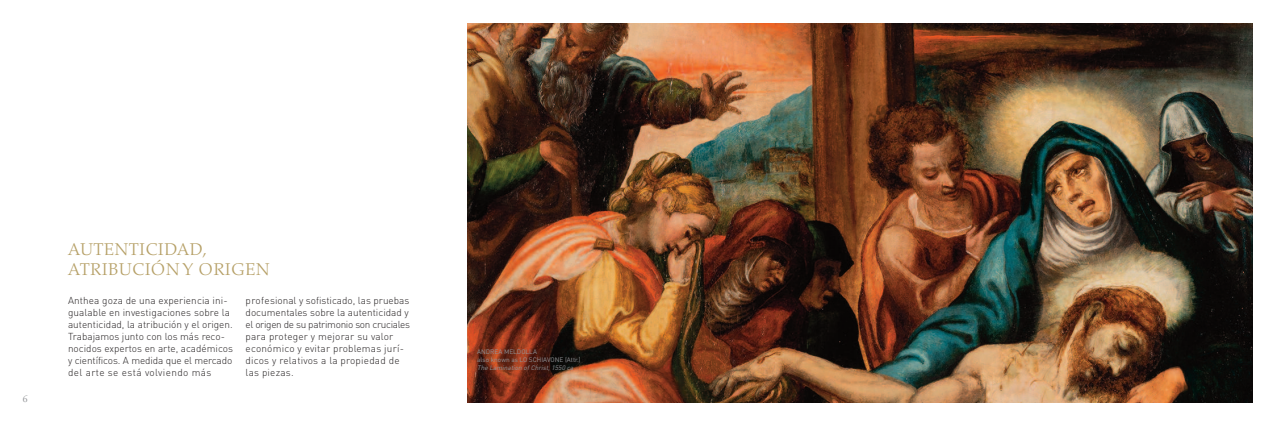
<style>
.page{position:relative;width:1276px;height:426px;background:#fff}
.page>*{position:absolute;margin:0;border:0;box-sizing:border-box;transform-origin:0 0}
.t1{font:300 17px/20px "Palatino";letter-spacing:.05em;color:#b6a067}
.t2{font:300 10px/12px "DIN";color:#231f20}
.t3{font:10px "Cochin";color:#939598}
.t4{font:6.5px/8px "DIN";color:#939598}
.t5{font:italic 6.5px "DIN";color:#939598}
</style>
<div class="page">
<img style="left:468px;top:23px;width:785px;height:380px">
<p class="t3" style="left:23px;top:391px;width:6px">6</p>
<h1 class="t1" style="left:68px;top:239px;width:203px">AUTENTICIDAD,<br>ATRIBUCIÓN Y ORIGEN</h1>
<p class="t2" style="left:68px;top:294px;width:166px">Anthea goza de una experiencia ini&shy;gualable en investigaciones sobre la autenticidad, la atribución y el origen.<br>Trabajamos junto con los más reco&shy;nocidos expertos en arte, académicos y científicos. A medida que el mercado del arte se está volviendo más</p>
<p class="t2" style="left:246px;top:294px;width:166px">profesional y sofisticado, las pruebas documentales sobre la autenticidad y el origen de su patrimonio son cruciales para proteger y mejorar su valor económico y evitar problemas jurí&shy;dicos y relativos a la propiedad de las piezas.</p>
<p class="t4" style="left:477px;top:347px;width:105px">ANDREA MELDOLLA<br>also known as LO SCHIAVONE (Attr.)</p>
<p class="t5" style="left:477px;top:363px;width:99px">The Lamination of Christ, 1550 ca</p>
</div>
